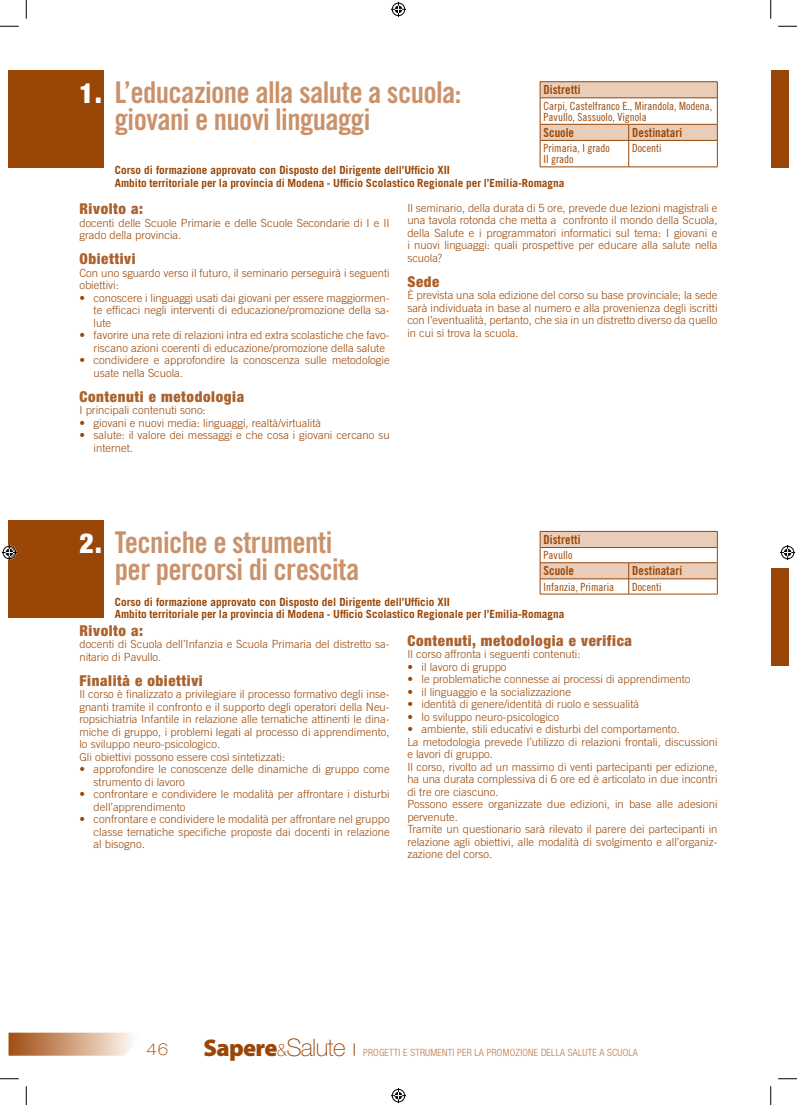
<style>
.page{position:relative;width:797px;height:1105px;background:#fff}
.page>*{position:absolute;margin:0;border:0;box-sizing:border-box;transform-origin:0 0}
.t1{font:30px/27.5px "Trade Gothic LT Std Bd Cn 20";letter-spacing:-.02em;color:#ca926b}
.t2{font:900 24.25px "Myriad Pro";letter-spacing:-.03em;color:#994606}
.t3{font:100 expanded 16.25px "Helvetica Neue LT Std";color:#994606}
.t4{font:900 condensed 15px "Helvetica Neue LT Std";letter-spacing:.04em;color:#ab622d}
.t5{font:12.5px "Trade Gothic LT Std Bd Cn 20";color:#994606}
.t6{font:300 11.25px/12.5px "Trade Gothic LT Std";color:#994606}
.t7{font:700 11.25px/12.5px "Trade Gothic LT Std";color:#994606}
.t8{font:11.25px/11.2px "Trade Gothic LT Std Cn 18";color:#994606}
.t9{font:300 condensed 10px "Helvetica Neue LT Std";letter-spacing:.02em;color:#ba7849}
.s1{font-family:"Helvetica Neue LT Std";font-weight:900;font-stretch:condensed;font-size:27.62px;color:#fff}
.s2{font-family:"Helvetica Neue LT Std";font-weight:100;font-size:17.25px}
.s3{font-family:"Helvetica Neue LT Std";font-weight:100}
</style>
<div class="page">
<svg style="left:9px;top:1033px;width:124px;height:23px;background:#d0a280"></svg>
<svg style="left:354px;top:1043px;width:1px;height:13px"></svg>
<div style="left:770px;top:568px;width:18px;height:98px;background:#994606"></div>
<div style="left:9px;top:71px;width:95px;height:97px;background:#994606"></div>
<div style="left:9px;top:521px;width:95px;height:97px;background:#994606"></div>
<div style="left:770px;top:71px;width:18px;height:97px;background:#994606"></div>
<hr style="left:540px;top:594px;width:88px;height:1px;background:#994606">
<svg style="left:540px;top:531px;width:178px;height:63px"></svg>
<hr style="left:628px;top:594px;width:89px;height:1px;background:#994606">
<hr style="left:540px;top:167px;width:88px;height:1px;background:#994606">
<svg style="left:540px;top:82px;width:178px;height:85px"></svg>
<hr style="left:628px;top:167px;width:89px;height:1px;background:#994606">
<svg style="left:0;top:25px;width:19px;height:2px"></svg>
<svg style="left:778px;top:25px;width:19px;height:2px"></svg>
<svg style="left:0;top:1078px;width:19px;height:1px"></svg>
<svg style="left:778px;top:1078px;width:19px;height:1px"></svg>
<svg style="left:25px;top:0;width:2px;height:19px"></svg>
<svg style="left:25px;top:1086px;width:2px;height:19px"></svg>
<svg style="left:770px;top:0;width:1px;height:19px"></svg>
<svg style="left:770px;top:1086px;width:1px;height:19px"></svg>
<svg style="left:391px;top:2px;width:15px;height:15px"></svg>
<svg style="left:391px;top:1088px;width:15px;height:15px"></svg>
<svg style="left:2px;top:545px;width:15px;height:15px"></svg>
<svg style="left:780px;top:545px;width:15px;height:15px"></svg>
<h1 class="t1" style="left:115px;top:81px;width:348px;text-indent:-35px"><span class="s1">1.</span> L’educazione alla salute a scuola: giovani e nuovi linguaggi</h1>
<p class="t5" style="left:543px;top:85px;width:38px">Distretti</p>
<p class="t8" style="left:543px;top:101px;width:170px">Carpi, Castelfranco E., Mirandola, Modena,<br>Pavullo, Sassuolo, Vignola</p>
<p class="t5" style="left:543px;top:128px;width:32px">Scuole</p>
<p class="t5" style="left:632px;top:128px;width:51px">Destinatari</p>
<p class="t8" style="left:543px;top:143px;width:68px">Primaria, I grado<br>II grado</p>
<p class="t8" style="left:632px;top:143px;width:31px">Docenti</p>
<p class="t7" style="left:115px;top:165px;width:451px">Corso di formazione approvato con Disposto del Dirigente dell’Ufficio XII<br>Ambito territoriale per la provincia di Modena - Ufficio Scolastico Regionale per l’Emilia-Romagna</p>
<h3 class="t4" style="left:79px;top:203px;width:65px">Rivolto a:</h3>
<p class="t6" style="left:79px;top:217px;width:312px">docenti delle Scuole Primarie e delle Scuole Secondarie di I e II grado della provincia.</p>
<h3 class="t4" style="left:79px;top:253px;width:58px">Obiettivi</h3>
<p class="t6" style="left:79px;top:267px;width:312px">Con uno sguardo verso il futuro, il seminario perseguirà i seguenti obiettivi:</p>
<p class="t6" style="left:94px;top:292px;width:297px;text-align:justify;text-indent:-14px">• conoscere i linguaggi usati dai giovani per essere maggiormen&shy;te efficaci negli interventi di educazione/promozione della sa&shy;lute</p>
<p class="t6" style="left:94px;top:330px;width:297px;text-indent:-14px">• favorire una rete di relazioni intra ed extra scolastiche che favo&shy;riscano azioni coerenti di educazione/promozione della salute</p>
<p class="t6" style="left:94px;top:355px;width:297px;text-indent:-14px">• condividere e approfondire la conoscenza sulle metodologie usate nella Scuola.</p>
<h3 class="t4" style="left:79px;top:391px;width:166px">Contenuti e metodologia</h3>
<p class="t6" style="left:79px;top:405px;width:128px">I principali contenuti sono:</p>
<p class="t6" style="left:79px;top:417px;width:243px">• giovani e nuovi media: linguaggi, realtà/virtualità</p>
<p class="t6" style="left:94px;top:430px;width:297px;text-indent:-14px">• salute: il valore dei messaggi e che cosa i giovani cercano su internet.</p>
<p class="t6" style="left:407px;top:202px;width:312px;text-align:justify">Il seminario, della durata di 5 ore, prevede due lezioni magistrali e una tavola rotonda che metta a confronto il mondo della Scuola, della Salute e i programmatori informatici sul tema: I giovani e i nuovi linguaggi: quali prospettive per educare alla salute nella scuola?</p>
<h3 class="t4" style="left:407px;top:276px;width:34px">Sede</h3>
<p class="t6" style="left:407px;top:290px;width:312px;text-align:justify">È prevista una sola edizione del corso su base provinciale; la sede sarà individuata in base al numero e alla provenienza degli iscritti con l’eventualità, pertanto, che sia in un distretto diverso da quello in cui si trova la scuola.</p>
<h1 class="t1" style="left:115px;top:531px;width:246px;text-indent:-35px"><span class="s1">2.</span> Tecniche e strumenti per percorsi di crescita</h1>
<p class="t5" style="left:543px;top:535px;width:38px">Distretti</p>
<p class="t8" style="left:543px;top:551px;width:30px">Pavullo</p>
<p class="t5" style="left:543px;top:566px;width:32px">Scuole</p>
<p class="t5" style="left:632px;top:566px;width:51px">Destinatari</p>
<p class="t8" style="left:543px;top:582px;width:72px">Infanzia, Primaria</p>
<p class="t8" style="left:632px;top:582px;width:31px">Docenti</p>
<p class="t7" style="left:115px;top:596px;width:451px">Corso di formazione approvato con Disposto del Dirigente dell’Ufficio XII<br>Ambito territoriale per la provincia di Modena - Ufficio Scolastico Regionale per l’Emilia-Romagna</p>
<h3 class="t4" style="left:79px;top:625px;width:65px">Rivolto a:</h3>
<p class="t6" style="left:79px;top:639px;width:312px">docenti di Scuola dell’Infanzia e Scuola Primaria del distretto sa&shy;nitario di Pavullo.</p>
<h3 class="t4" style="left:79px;top:675px;width:125px">Finalità e obiettivi</h3>
<p class="t6" style="left:79px;top:689px;width:312px">Il corso è finalizzato a privilegiare il processo formativo degli inse&shy;gnanti tramite il confronto e il supporto degli operatori della Neu&shy;ropsichiatria Infantile in relazione alle tematiche attinenti le dina&shy;miche di gruppo, i problemi legati al processo di apprendimento, lo sviluppo neuro-psicologico.<br>Gli obiettivi possono essere così sintetizzati:</p>
<p class="t6" style="left:94px;top:764px;width:297px;text-indent:-14px">• approfondire le conoscenze delle dinamiche di gruppo come strumento di lavoro</p>
<p class="t6" style="left:94px;top:789px;width:297px;text-indent:-14px">• confrontare e condividere le modalità per affrontare i disturbi dell’apprendimento</p>
<p class="t6" style="left:94px;top:814px;width:297px;text-align:justify;text-indent:-14px">• confrontare e condividere le modalità per affrontare nel gruppo classe tematiche specifiche proposte dai docenti in relazione al bisogno.</p>
<h3 class="t4" style="left:407px;top:635px;width:226px">Contenuti, metodologia e verifica</h3>
<p class="t6" style="left:407px;top:649px;width:175px">Il corso affronta i seguenti contenuti:</p>
<p class="t6" style="left:407px;top:661px;width:101px">• il lavoro di gruppo</p>
<p class="t6" style="left:407px;top:674px;width:284px">• le problematiche connesse ai processi di apprendimento</p>
<p class="t6" style="left:407px;top:686px;width:165px">• il linguaggio e la socializzazione</p>
<p class="t6" style="left:407px;top:699px;width:233px">• identità di genere/identità di ruolo e sessualità</p>
<p class="t6" style="left:407px;top:711px;width:153px">• lo sviluppo neuro-psicologico</p>
<p class="t6" style="left:407px;top:724px;width:312px">• ambiente, stili educativi e disturbi del comportamento.<br>La metodologia prevede l’utilizzo di relazioni frontali, discussioni e lavori di gruppo.<br>Il corso, rivolto ad un massimo di venti partecipanti per edizione, ha una durata complessiva di 6 ore ed è articolato in due incontri di tre ore ciascuno.<br>Possono essere organizzate due edizioni, in base alle adesioni pervenute.<br>Tramite un questionario sarà rilevato il parere dei partecipanti in relazione agli obiettivi, alle modalità di svolgimento e all’organiz&shy;zazione del corso.</p>
<h3 class="t3" style="left:146px;top:1043px;width:24px">46</h3>
<h2 class="t2" style="left:203px;top:1038px;width:144px">Sapere<span class="s2">&amp;</span><span class="s3">Salute</span></h2>
<p class="t9" style="left:363px;top:1048px;width:276px">PROGETTI E STRUMENTI PER LA PROMOZIONE DELLA SALUTE A SCUOLA</p>
</div>
